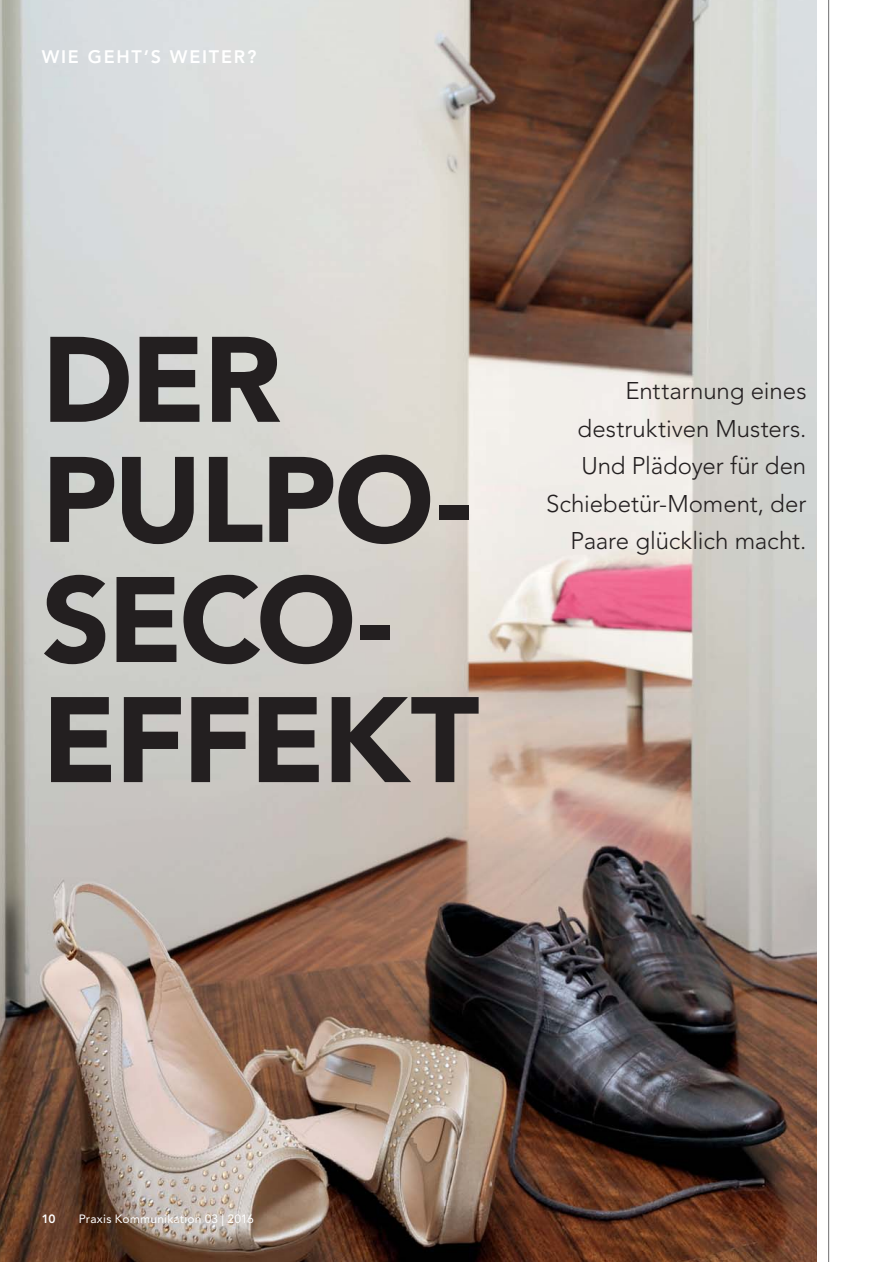
<style>
.page{position:relative;width:892px;height:1262px;background:#fff}
.page>*{position:absolute;margin:0;border:0;box-sizing:border-box;transform-origin:0 0}
.t1{font:900 120px/120px "Avenir LT Std";letter-spacing:-.025em;color:#231f20}
.t2{font:300 24px/37.5px "Avenir LT Std";letter-spacing:-.005em;color:#231f20;text-align:right}
.t3{font:800 18px "Avenir LT Std";letter-spacing:.1em;color:#fff}
.t4{font:12px "Avenir LT Std";letter-spacing:.015em;color:#fff}
.t5{font:800 12px "Avenir LT Std";color:#fff}
</style>
<div class="page">
<img style="left:0;top:0;width:815px;height:1261px">
<hr style="left:827px;top:0;width:1px;height:1261px;background:#6d6e70">
<p class="t3" style="left:42px;top:48px;width:216px">WIE GEHT’S WEITER?</p>
<h1 class="t1" style="left:42px;top:326px;width:439px">DER<br>PULPO-<br>SECO-<br>EFFEKT</h1>
<p class="t2" style="left:546px;top:373px;width:262px">Enttarnung eines destruktiven Musters.<br>Und Plädoyer für den<br>Schiebetür-Moment, der<br>Paare glücklich macht.</p>
<p class="t5" style="left:42px;top:1212px;width:15px">10</p>
<p class="t4" style="left:79px;top:1212px;width:176px">Praxis Kommunikation 03 | 2016</p>
</div>
